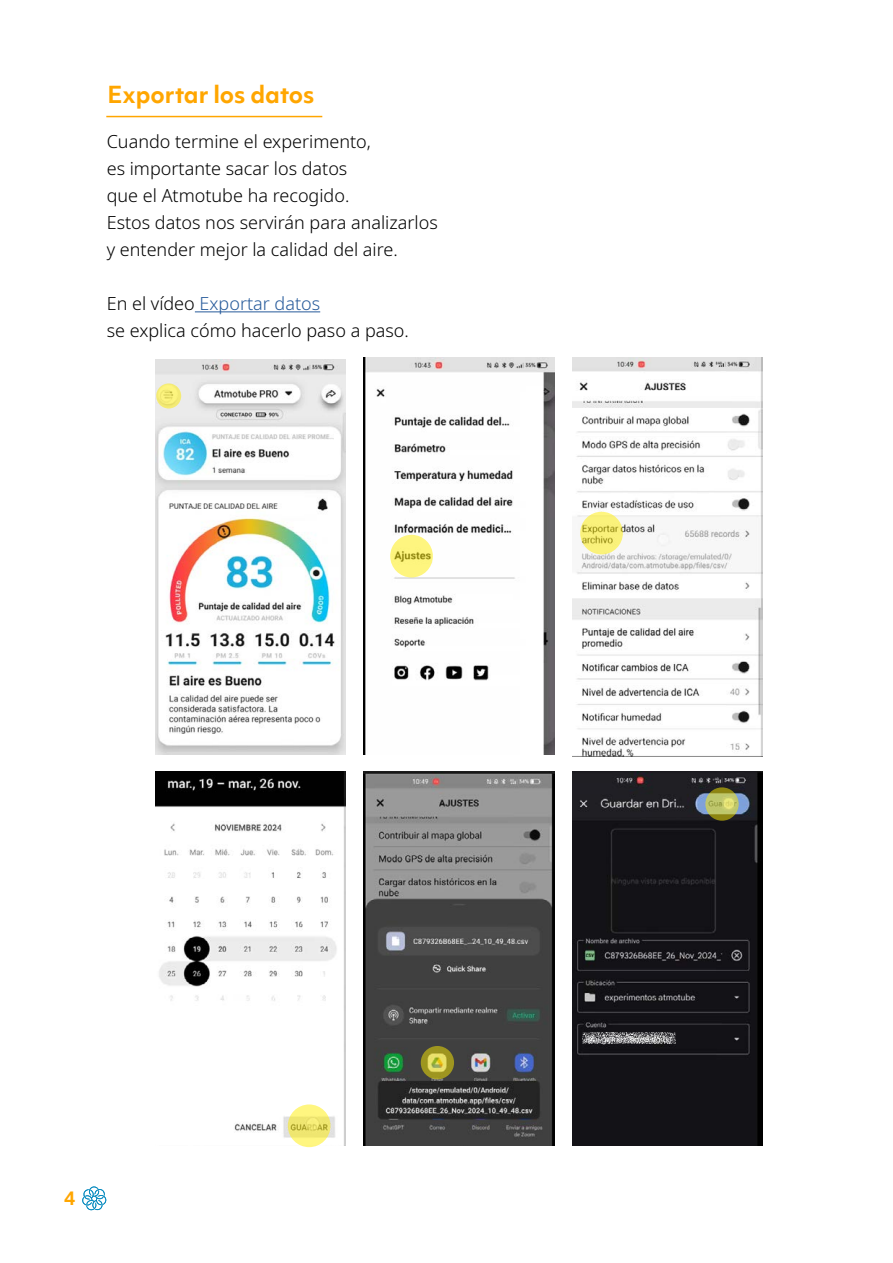
<style>
.page{position:relative;width:893px;height:1263px;background:#fff}
.page>*{position:absolute;margin:0;border:0;box-sizing:border-box;transform-origin:0 0}
.t1{font:700 22.5px "Objektiv Mk 1";color:#ffa600}
.t2{font:300 18px/27px "Noto Sans";color:#000}
.t3{font:700 18px "Objektiv Mk 1";color:#ffa600}
.s1{color:#275b9b}
</style>
<div class="page">
<svg style="left:82px;top:1186px;width:24px;height:24px"></svg>
<img style="left:155px;top:359px;width:190px;height:395px">
<img style="left:364px;top:358px;width:190px;height:396px">
<svg style="left:156px;top:383px;width:25px;height:25px"></svg>
<svg style="left:390px;top:535px;width:43px;height:42px"></svg>
<img style="left:573px;top:358px;width:190px;height:398px">
<svg style="left:580px;top:512px;width:43px;height:42px"></svg>
<img style="left:155px;top:771px;width:190px;height:374px">
<img style="left:364px;top:771px;width:190px;height:374px">
<img style="left:573px;top:771px;width:190px;height:374px">
<svg style="left:288px;top:1104px;width:43px;height:43px"></svg>
<svg style="left:421px;top:1046px;width:33px;height:33px"></svg>
<svg style="left:705px;top:787px;width:34px;height:34px"></svg>
<svg style="left:583px;top:1032px;width:93px;height:12px"></svg>
<hr style="left:106px;top:116px;width:216px;height:1px;background:#ffa600">
<hr style="left:195px;top:311px;width:125px;height:1px;background:#275b9b">
<p class="t1" style="left:107px;top:79px;width:209px">Exportar los datos</p>
<p class="t2" style="left:107px;top:128px;width:332px">Cuando termine el experimento,<br>es importante sacar los datos<br>que el Atmotube ha recogido.<br>Estos datos nos servirán para analizarlos y entender mejor la calidad del aire.</p>
<p class="t2" style="left:107px;top:290px;width:304px">En el vídeo <span class="s1">Exportar datos<br></span>se explica cómo hacerlo paso a paso.</p>
<p class="t3" style="left:64px;top:1185px;width:13px">4</p>
</div>
